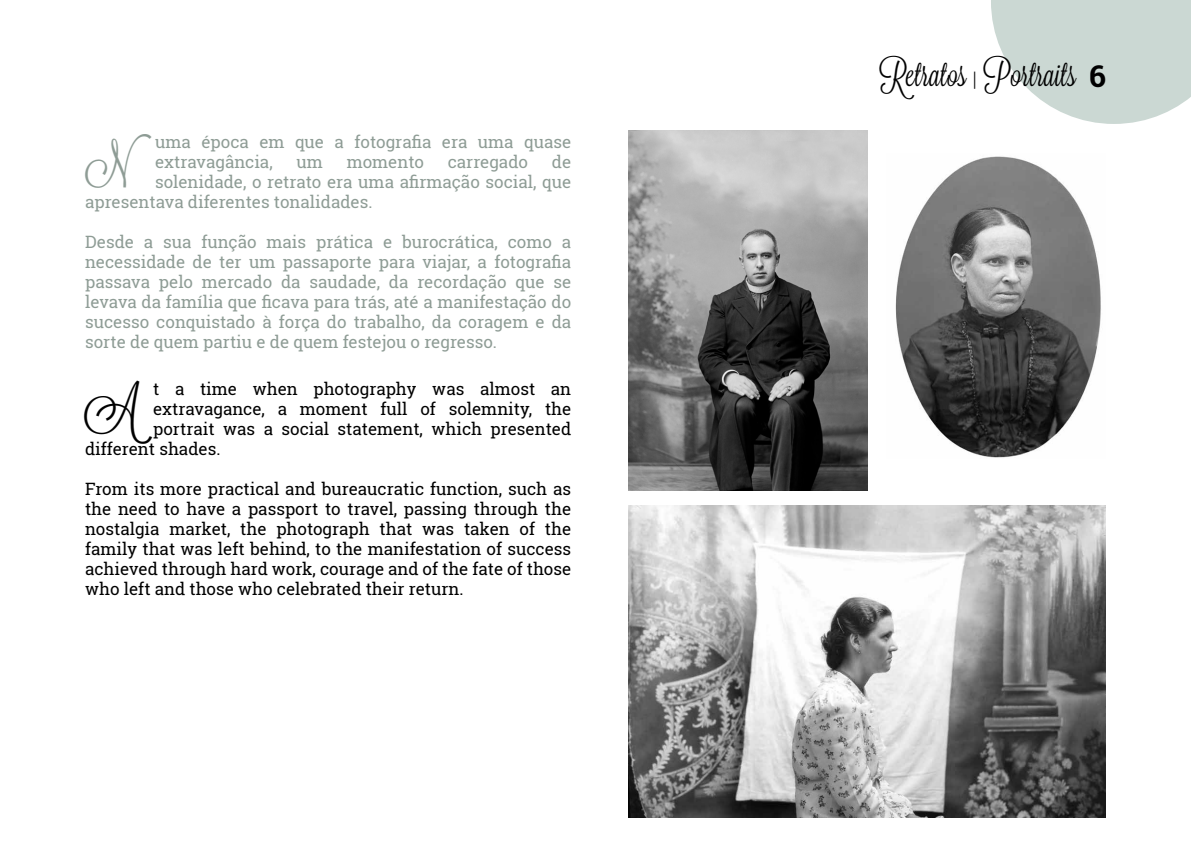
<style>
.page{position:relative;width:1191px;height:842px;background:#fff}
.page>*{position:absolute;margin:0;border:0;box-sizing:border-box;transform-origin:0 0}
.t1{font:48px "Lavanderia";color:#8e9c95}
.t2{font:48px "Lavanderia";color:#000}
.t3{font:34px "Lavanderia";color:#000}
.t4{font:17px/20px "Roboto Slab";color:#8e9c95}
.t5{font:17px/20px "Roboto Slab";color:#000;text-align:justify}
.s1{font-family:"Roboto Slab";font-weight:300;font-size:20px}
.s2{font-family:"Roboto Slab";font-weight:700;font-size:30px}
</style>
<div class="page">
<svg style="left:991px;top:0;width:200px;height:124px"></svg>
<img style="left:895px;top:156px;width:206px;height:302px">
<img style="left:629px;top:131px;width:238px;height:359px">
<img style="left:629px;top:505px;width:477px;height:312px">
<h1 class="t1" style="left:85px;top:132px;width:48px">N</h1>
<p class="t4" style="left:155px;top:132px;width:418px">uma época em que a fotografia era uma quase extravagância,</p>
<p class="t4" style="left:296px;top:152px;width:28px">um</p>
<p class="t4" style="left:347px;top:152px;width:79px">momento</p>
<p class="t4" style="left:448px;top:152px;width:82px">carregado</p>
<p class="t4" style="left:552px;top:152px;width:21px">de</p>
<p class="t4" style="left:155px;top:172px;width:418px">solenidade, o retrato era uma afirmação social, que</p>
<p class="t4" style="left:85px;top:192px;width:289px">apresentava diferentes tonalidades.</p>
<p class="t4" style="left:85px;top:232px;width:488px;text-align:justify">Desde a sua função mais prática e burocrática, como a necessidade de ter um passaporte para viajar, a fotografia passava pelo mercado da saudade, da recordação que se levava da família que ficava para trás, até a manifestação do sucesso conquistado à força do trabalho, da coragem e da sorte de quem partiu e de quem festejou o regresso.</p>
<h1 class="t2" style="left:85px;top:379px;width:54px">A</h1>
<p class="t5" style="left:153px;top:378px;width:420px">t a time when photography was almost an</p>
<p class="t5" style="left:153px;top:398px;width:420px">extravagance, a moment full of solemnity, the</p>
<p class="t5" style="left:153px;top:418px;width:420px">portrait was a social statement, which presented</p>
<p class="t5" style="left:85px;top:438px;width:137px">different shades.</p>
<p class="t5" style="left:85px;top:478px;width:488px">From its more practical and bureaucratic function, such as the need to have a passport to travel, passing through the nostalgia market, the photograph that was taken of the family that was left behind, to the manifestation of success achieved through hard work, courage and of the fate of those who left and those who celebrated their return.</p>
<h2 class="t3" style="left:879px;top:54px;width:228px">Retratos <span class="s1">|</span> Portraits <span class="s2">6</span></h2>
</div>
